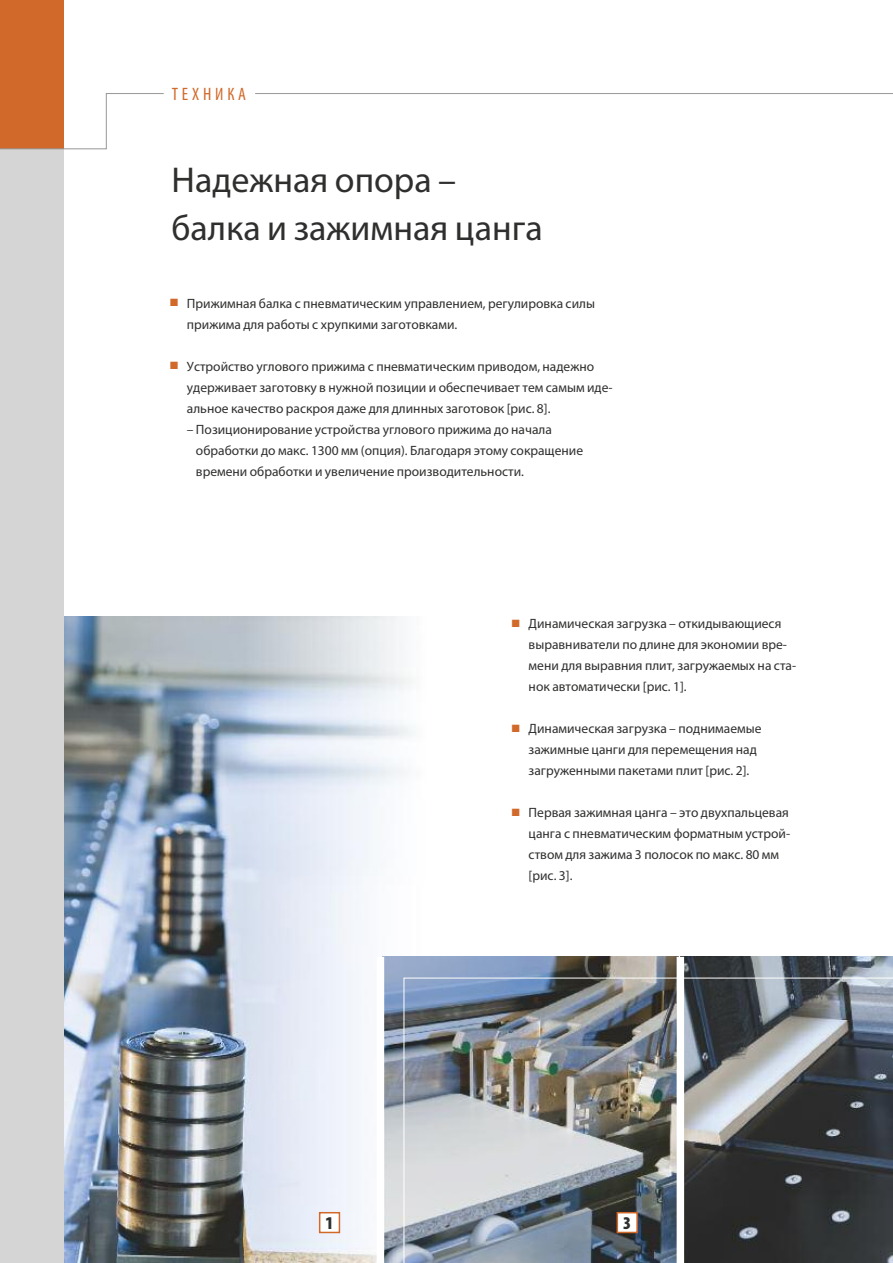
<style>
.page{position:relative;width:893px;height:1263px;background:#fff}
.page>*{position:absolute;margin:0;border:0;box-sizing:border-box;transform-origin:0 0}
.t1{font:36px/48px "Myriad Pro";color:#2f2f2e}
.t2{font:condensed 18px "Myriad Pro";letter-spacing:.215em;color:#d1692a}
.t3{font:900 condensed 18px "Myriad Pro";color:#2f2f2e}
.t4{font:13.5px/21px "Myriad Pro";color:#2f2f2e}
.s1{color:#d1692a}
</style>
<div class="page">
<img style="left:64px;top:617px;width:180px;height:646px">
<img style="left:244px;top:616px;width:171px;height:647px">
<img style="left:384px;top:957px;width:19px;height:306px">
<div style="left:0;top:149px;width:64px;height:1114px;background:#d5d5d5"></div>
<div style="left:0;top:0;width:64px;height:149px;background:#d1692a"></div>
<svg style="left:0;top:93px;width:164px;height:57px"></svg>
<div style="left:377px;top:957px;width:7px;height:306px;background:#fff"></div>
<div style="left:320px;top:1213px;width:19px;height:19px;background:#fff"></div>
<div style="left:319px;top:1212px;width:21px;height:21px;border:2px solid #d1692a"></div>
<hr style="left:255px;top:93px;width:638px;height:1px;background:#979796">
<img style="left:403px;top:956px;width:490px;height:307px">
<h2 class="t2" style="left:172px;top:88px;width:76px">техника</h2>
<h1 class="t1" style="left:172px;top:159px;width:373px">Надежная опора – балка и зажимная цанга</h1>
<p class="t4" style="left:187px;top:294px;width:409px;text-indent:-17px"><span class="s1">■</span> Прижимная балка с пневматическим управлением, регулировка силы прижима для работы с хрупкими заготовками.</p>
<p class="t4" style="left:187px;top:357px;width:427px;text-indent:-17px"><span class="s1">■</span> Устройство углового прижима с пневматическим приводом, надежно удерживает заготовку в нужной позиции и обеспечивает тем самым иде&shy;альное качество раскроя даже для длинных заготовок [рис. 8].</p>
<p class="t4" style="left:196px;top:420px;width:389px;text-indent:-9px">– Позиционирование устройства углового прижима до начала обработки до макс. 1300 мм (опция). Благодаря этому сокращение времени обработки и увеличение производительности.</p>
<p class="t4" style="left:529px;top:614px;width:269px;text-indent:-17px"><span class="s1">■</span> Динамическая загрузка – откидывающиеся выравниватели по длине для экономии вре&shy;мени для выравния плит, загружаемых на ста&shy;нок автоматически [рис. 1].</p>
<p class="t4" style="left:529px;top:719px;width:234px;text-indent:-17px"><span class="s1">■</span> Динамическая загрузка – поднимаемые зажимные цанги для перемещения над загруженными пакетами плит [рис. 2].</p>
<p class="t4" style="left:529px;top:803px;width:263px;text-indent:-17px"><span class="s1">■</span> Первая зажимная цанга – это двухпальцевая цанга с пневматическим форматным устрой&shy;ством для зажима 3 полосок по макс. 80 мм [рис. 3].</p>
<h2 class="t3" style="left:326px;top:1217px;width:9px">1</h2>
<h2 class="t3" style="left:623px;top:1217px;width:9px">3</h2>
</div>
